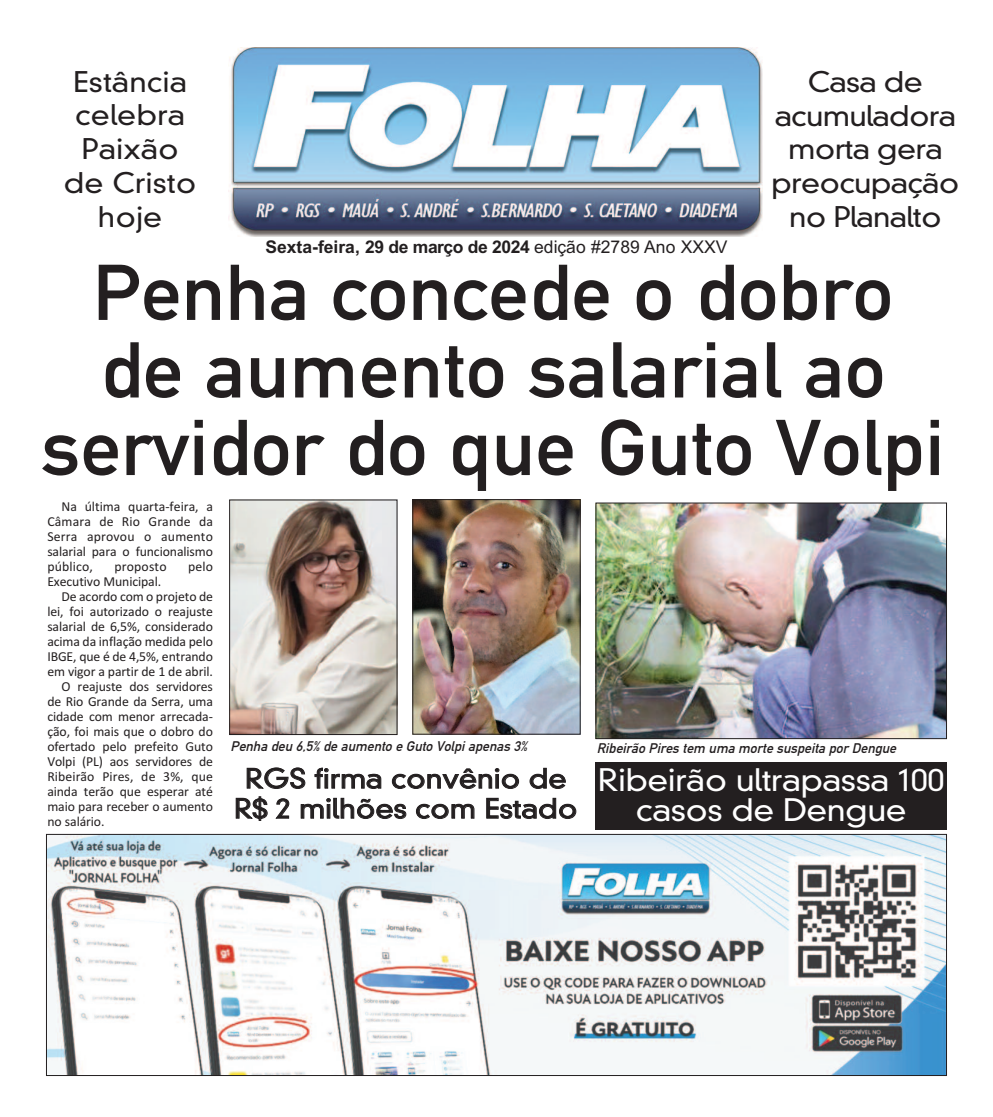
<style>
.page{position:relative;width:993px;height:1117px;background:#fff}
.page>*{position:absolute;margin:0;border:0;box-sizing:border-box;transform-origin:0 0}
.t1{font:77.5px/77.5px "DIN Mittelschrift Std";color:#231f20;text-align:center;scale:1.05 1}
.t2{font:300 30px/30px "DIN Neuzeit Grotesk Std";letter-spacing:-.015em;color:#fff;text-align:center;scale:1.1 1}
.t3{font:300 27.5px/33.8px "DIN Neuzeit Grotesk Std";letter-spacing:-.025em;color:#231f20;text-align:center;scale:1.1 1}
.t4{font:300 27.5px/33.8px "DIN Neuzeit Grotesk Std";color:#231f20;text-align:center;scale:1.1 1}
.t5{font:300 26.25px/30px "DIN Neuzeit Grotesk Std";color:#231f20;text-align:center;scale:1.1 1}
.t6{font:700 17.5px "Arial";letter-spacing:-.025em;color:#231f20}
.t7{font:13.75px/15px "Calibri";letter-spacing:-.01em;color:#231f20;text-align:justify}
.t8{font:italic 13.75px "DIN Mittelschrift Std";color:#231f20}
.t9{font:13.75px "Calibri";letter-spacing:.015em;color:#231f20}
.s1{font-weight:400}
</style>
<div class="page">
<img style="left:228px;top:47px;width:534px;height:189px">
<div style="left:595px;top:761px;width:351px;height:68px;background:#231f20"></div>
<img style="left:597px;top:504px;width:347px;height:232px">
<div style="left:595px;top:502px;width:351px;height:236px;border:1px solid #231f20"></div>
<img style="left:231px;top:501px;width:164px;height:231px">
<div style="left:229px;top:499px;width:168px;height:235px;border:1px solid #231f20"></div>
<img style="left:414px;top:501px;width:164px;height:231px">
<div style="left:412px;top:499px;width:168px;height:235px;border:1px solid #231f20"></div>
<img style="left:48px;top:835px;width:896px;height:238px">
<div style="left:46px;top:833px;width:900px;height:242px;border:1px solid #231f20"></div>
<h3 class="t4" style="left:64px;top:67px;width:122px">Estância celebra<br>Paixão de Cristo hoje</h3>
<h3 class="t3" style="left:771px;top:67px;width:172px">Casa de acumuladora morta gera preocupação no Planalto</h3>
<p class="t6" style="left:265px;top:236px;width:463px">Sexta-feira, 29 de março de 2024 <span class="s1">edição #2789 Ano XXXV</span></p>
<h1 class="t1" style="left:41px;top:261px;width:861px">Penha concede o dobro<br>de aumento salarial ao servidor do que Guto Volpi</h1>
<p class="t7" style="left:47px;top:498px;width:167px;text-indent:14px">Na última quarta-feira, a Câmara de Rio Grande da Serra aprovou o aumento salarial para o funcionalismo público,</p>
<p class="t9" style="left:114px;top:558px;width:54px">proposto</p>
<p class="t7" style="left:188px;top:558px;width:26px">pelo</p>
<p class="t7" style="left:47px;top:573px;width:115px">Executivo Municipal.</p>
<p class="t7" style="left:61px;top:588px;width:153px">De acordo com o projeto de</p>
<p class="t7" style="left:47px;top:603px;width:167px">lei, foi autorizado o reajuste</p>
<p class="t7" style="left:47px;top:618px;width:167px">salarial de 6,5%, considerado</p>
<p class="t7" style="left:47px;top:633px;width:167px">acima da inflação medida pelo</p>
<p class="t7" style="left:47px;top:648px;width:167px">IBGE, que é de 4,5%, entrando</p>
<p class="t7" style="left:47px;top:663px;width:167px">em vigor a partir de 1 de abril.</p>
<p class="t7" style="left:61px;top:678px;width:153px">O reajuste dos servidores</p>
<p class="t7" style="left:47px;top:693px;width:167px">de Rio Grande da Serra, uma</p>
<p class="t7" style="left:47px;top:708px;width:167px">cidade com menor arrecada-</p>
<p class="t7" style="left:47px;top:723px;width:167px">ção, foi mais que o dobro do</p>
<p class="t7" style="left:47px;top:738px;width:167px">ofertado pelo prefeito Guto</p>
<p class="t7" style="left:47px;top:753px;width:167px">Volpi (PL) aos servidores de</p>
<p class="t7" style="left:47px;top:768px;width:167px">Ribeirão Pires, de 3%, que</p>
<p class="t7" style="left:47px;top:783px;width:167px">ainda terão que esperar até</p>
<p class="t7" style="left:47px;top:798px;width:167px">maio para receber o aumento</p>
<p class="t7" style="left:47px;top:813px;width:59px">no salário.</p>
<p class="t8" style="left:230px;top:741px;width:301px">Penha deu 6,5% de aumento e Guto Volpi apenas 3%</p>
<p class="t8" style="left:596px;top:743px;width:303px">Ribeirão Pires tem uma morte suspeita por Dengue</p>
<h3 class="t5" style="left:234px;top:766px;width:313px">RGS firma convênio de<br>R$ 2 milhões com Estado</h3>
<h2 class="t2" style="left:597px;top:767px;width:317px">Ribeirão ultrapassa 100 casos de Dengue</h2>
</div>
